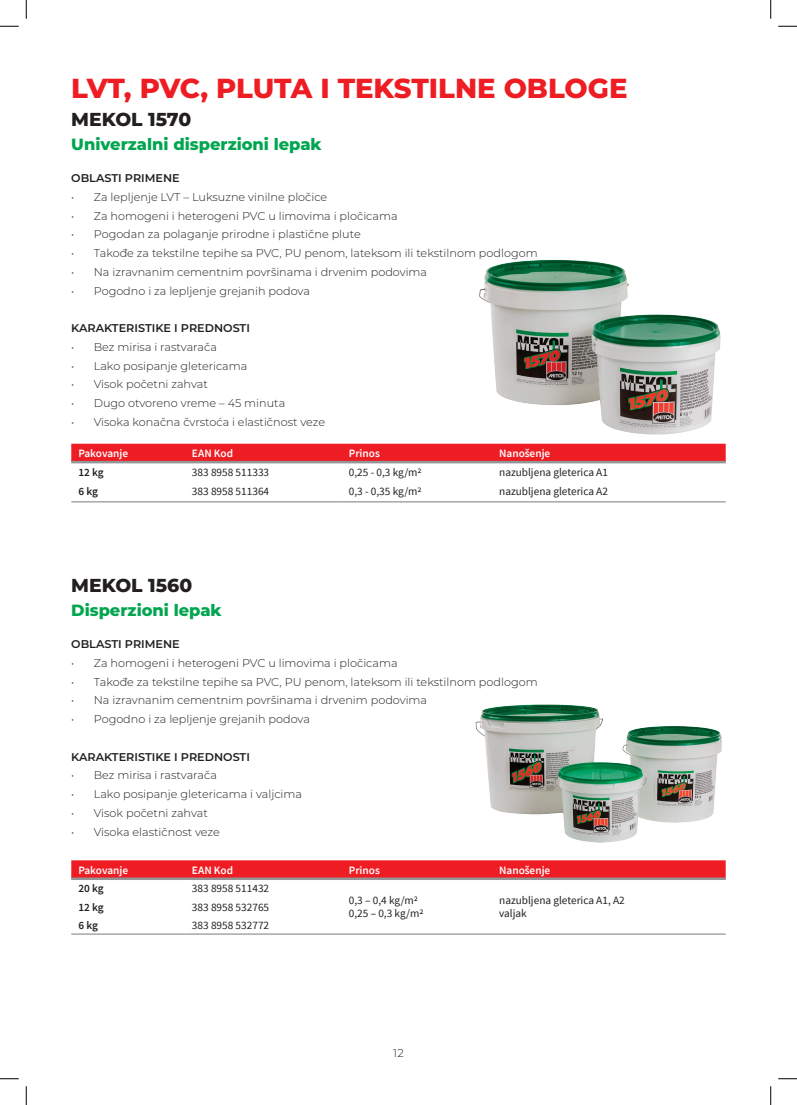
<style>
.page{position:relative;width:797px;height:1105px;background:#fff}
.page>*{position:absolute;margin:0;border:0;box-sizing:border-box;transform-origin:0 0}
.t1{font:800 27.5px "Montserrat";letter-spacing:-.005em;color:#ee1d23}
.t2{font:800 18.75px "Montserrat";color:#231f20}
.t3{font:800 16.25px "Montserrat";color:#00a54f}
.t4{font:300 11.25px "Montserrat";color:#231f20}
.t5{font:11.25px "Source Sans Pro";color:#231f20}
.t6{font:600 11.25px "Montserrat";color:#231f20}
.t7{font:600 11.25px "Source Sans Pro";color:#fff}
.t8{font:600 11.25px "Source Sans Pro";letter-spacing:-.01em;color:#231f20}
</style>
<div class="page">
<img style="left:478px;top:259px;width:243px;height:176px">
<img style="left:475px;top:704px;width:247px;height:139px">
<svg style="left:71px;top:444px;width:654px;height:20px;background:#ec282d"></svg>
<hr style="left:71px;top:461px;width:114px;height:2px;background:#939598">
<hr style="left:185px;top:461px;width:157px;height:2px;background:#939598">
<hr style="left:342px;top:461px;width:150px;height:2px;background:#939598">
<hr style="left:492px;top:461px;width:233px;height:2px;background:#939598">
<hr style="left:71px;top:501px;width:114px;height:1px;background:#939598">
<hr style="left:185px;top:501px;width:157px;height:1px;background:#939598">
<hr style="left:342px;top:501px;width:150px;height:1px;background:#939598">
<hr style="left:492px;top:501px;width:233px;height:1px;background:#939598">
<div style="left:71px;top:860px;width:654px;height:17px;background:#ee1d23"></div>
<hr style="left:71px;top:877px;width:114px;height:3px;background:#939598">
<hr style="left:185px;top:877px;width:157px;height:3px;background:#939598">
<hr style="left:342px;top:877px;width:150px;height:3px;background:#939598">
<hr style="left:492px;top:877px;width:233px;height:3px;background:#939598">
<hr style="left:71px;top:933px;width:114px;height:2px;background:#939598">
<hr style="left:185px;top:933px;width:157px;height:2px;background:#939598">
<hr style="left:342px;top:933px;width:150px;height:2px;background:#939598">
<hr style="left:492px;top:933px;width:233px;height:2px;background:#939598">
<svg style="left:0;top:25px;width:19px;height:2px"></svg>
<svg style="left:778px;top:25px;width:19px;height:2px"></svg>
<svg style="left:0;top:1078px;width:19px;height:1px"></svg>
<svg style="left:778px;top:1078px;width:19px;height:1px"></svg>
<svg style="left:25px;top:0;width:2px;height:19px"></svg>
<svg style="left:25px;top:1086px;width:2px;height:19px"></svg>
<svg style="left:770px;top:0;width:1px;height:19px"></svg>
<svg style="left:770px;top:1086px;width:1px;height:19px"></svg>
<p class="t1" style="left:71px;top:68px;width:557px">LVT, PVC, PLUTA I TEKSTILNE OBLOGE</p>
<p class="t2" style="left:71px;top:105px;width:121px">MEKOL 1570</p>
<p class="t3" style="left:71px;top:132px;width:252px">Univerzalni disperzioni lepak</p>
<p class="t6" style="left:71px;top:170px;width:110px">OBLASTI PRIMENE</p>
<p class="t4" style="left:71px;top:189px;width:257px">• Za lepljenje LVT – Luksuzne vinilne pločice</p>
<p class="t4" style="left:71px;top:208px;width:328px">• Za homogeni i heterogeni PVC u limovima i pločicama</p>
<p class="t4" style="left:71px;top:227px;width:291px">• Pogodan za polaganje prirodne i plastične plute</p>
<p class="t4" style="left:71px;top:245px;width:468px">• Takođe za tekstilne tepihe sa PVC, PU penom, lateksom ili tekstilnom podlogom</p>
<p class="t4" style="left:71px;top:264px;width:357px">• Na izravnanim cementnim površinama i drvenim podovima</p>
<p class="t4" style="left:71px;top:283px;width:240px">• Pogodno i za lepljenje grejanih podova</p>
<p class="t6" style="left:71px;top:320px;width:180px">KARAKTERISTIKE I PREDNOSTI</p>
<p class="t4" style="left:71px;top:339px;width:147px">• Bez mirisa i rastvarača</p>
<p class="t4" style="left:71px;top:358px;width:177px">• Lako posipanje gletericama</p>
<p class="t4" style="left:71px;top:377px;width:138px">• Visok početni zahvat</p>
<p class="t4" style="left:71px;top:395px;width:215px">• Dugo otvoreno vreme – 45 minuta</p>
<p class="t4" style="left:71px;top:414px;width:255px">• Visoka konačna čvrstoća i elastičnost veze</p>
<p class="t7" style="left:78px;top:446px;width:51px">Pakovanje</p>
<p class="t7" style="left:192px;top:446px;width:43px">EAN Kod</p>
<p class="t7" style="left:349px;top:446px;width:32px">Prinos</p>
<p class="t7" style="left:499px;top:446px;width:53px">Nanošenje</p>
<p class="t8" style="left:78px;top:464px;width:27px">12 kg</p>
<p class="t5" style="left:192px;top:465px;width:79px">383 8958 511333</p>
<p class="t5" style="left:349px;top:465px;width:74px">0,25 - 0,3 kg/m2</p>
<p class="t5" style="left:499px;top:465px;width:110px">nazubljena gleterica A1</p>
<p class="t8" style="left:78px;top:484px;width:21px">6 kg</p>
<p class="t5" style="left:192px;top:484px;width:79px">383 8958 511364</p>
<p class="t5" style="left:349px;top:484px;width:74px">0,3 - 0,35 kg/m2</p>
<p class="t5" style="left:499px;top:484px;width:110px">nazubljena gleterica A2</p>
<p class="t2" style="left:71px;top:571px;width:122px">MEKOL 1560</p>
<p class="t3" style="left:71px;top:598px;width:152px">Disperzioni lepak</p>
<p class="t6" style="left:71px;top:636px;width:110px">OBLASTI PRIMENE</p>
<p class="t4" style="left:71px;top:655px;width:328px">• Za homogeni i heterogeni PVC u limovima i pločicama</p>
<p class="t4" style="left:71px;top:674px;width:468px">• Takođe za tekstilne tepihe sa PVC, PU penom, lateksom ili tekstilnom podlogom</p>
<p class="t4" style="left:71px;top:693px;width:357px">• Na izravnanim cementnim površinama i drvenim podovima</p>
<p class="t4" style="left:71px;top:711px;width:240px">• Pogodno i za lepljenje grejanih podova</p>
<p class="t6" style="left:71px;top:749px;width:180px">KARAKTERISTIKE I PREDNOSTI</p>
<p class="t4" style="left:71px;top:768px;width:147px">• Bez mirisa i rastvarača</p>
<p class="t4" style="left:71px;top:786px;width:232px">• Lako posipanje gletericama i valjcima</p>
<p class="t4" style="left:71px;top:805px;width:138px">• Visok početni zahvat</p>
<p class="t4" style="left:71px;top:824px;width:150px">• Visoka elastičnost veze</p>
<p class="t7" style="left:78px;top:863px;width:51px">Pakovanje</p>
<p class="t7" style="left:192px;top:863px;width:43px">EAN Kod</p>
<p class="t7" style="left:349px;top:863px;width:32px">Prinos</p>
<p class="t7" style="left:499px;top:863px;width:53px">Nanošenje</p>
<p class="t8" style="left:78px;top:881px;width:27px">20 kg</p>
<p class="t5" style="left:192px;top:881px;width:79px">383 8958 511432</p>
<p class="t5" style="left:349px;top:893px;width:71px">0,3 – 0,4 kg/m2</p>
<p class="t5" style="left:349px;top:906px;width:76px">0,25 – 0,3 kg/m2</p>
<p class="t5" style="left:499px;top:893px;width:127px">nazubljena gleterica A1, A2</p>
<p class="t5" style="left:499px;top:906px;width:29px">valjak</p>
<p class="t8" style="left:78px;top:899px;width:27px">12 kg</p>
<p class="t5" style="left:192px;top:900px;width:79px">383 8958 532765</p>
<p class="t8" style="left:78px;top:918px;width:21px">6 kg</p>
<p class="t5" style="left:192px;top:918px;width:79px">383 8958 532772</p>
<p class="t4" style="left:393px;top:1045px;width:12px">12</p>
</div>
